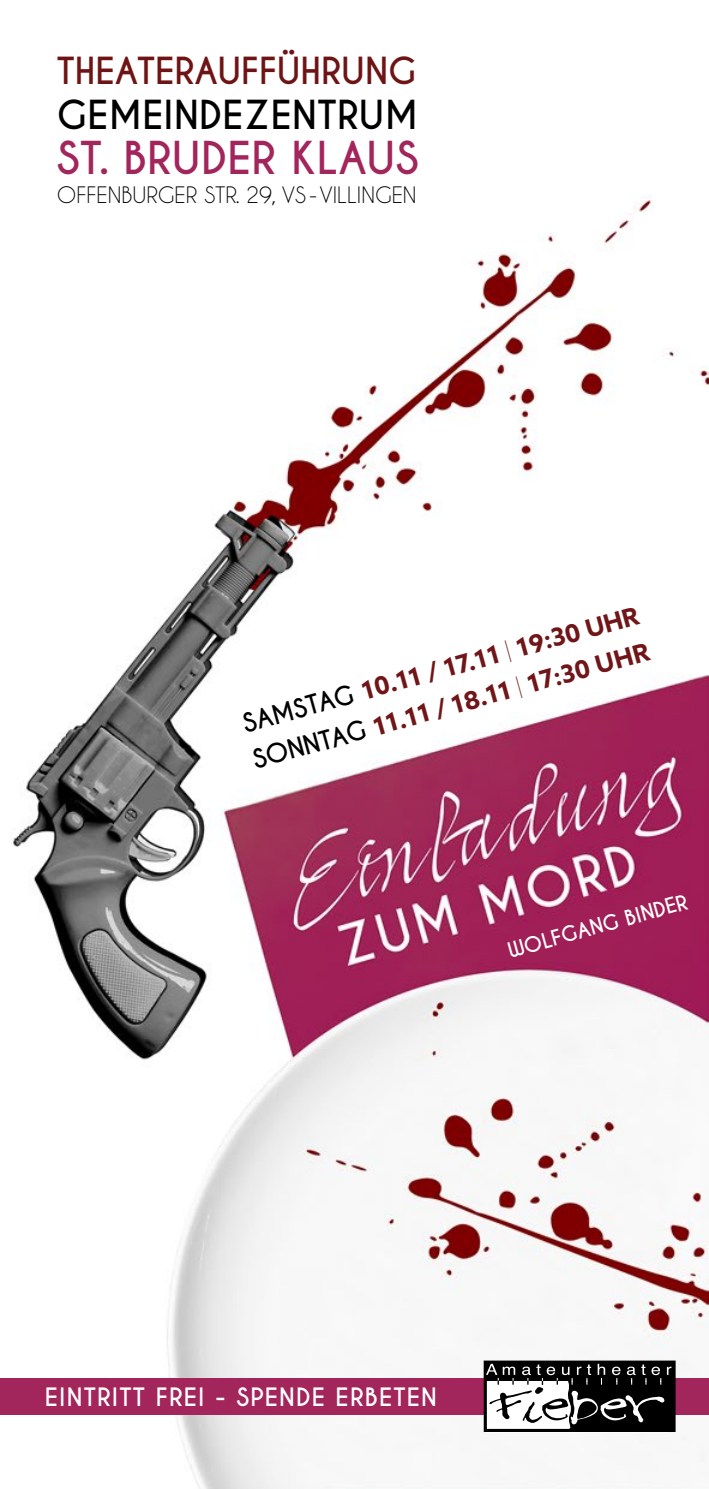
<style>
.page{position:relative;width:709px;height:1489px;background:#fff}
.page>*{position:absolute;margin:0;border:0;box-sizing:border-box;transform-origin:0 0}
.t1{font:700 42.5px "Caviar Dreams";letter-spacing:.01em;color:#a2255c}
.t2{font:700 37.5px "Caviar Dreams";letter-spacing:.01em;color:#000}
.t3{font:700 35px "Caviar Dreams";color:#6f1415}
.t4{font:700 25px/37.5px "Azo Sans";color:#701618}
.t5{font:700 23.75px "Caviar Dreams";letter-spacing:.05em;color:#fff}
.t6{font:21.25px "Caviar Dreams";color:#000}
.t7{font:700 20px "Caviar Dreams";color:#fff}
.s1{font-family:"Caviar Dreams";color:#000}
.s2{font-family:"Niveau Grotesk";font-weight:200}
</style>
<div class="page">
<img style="left:0;top:195px;width:709px;height:1293px">
<div style="left:0;top:1377px;width:709px;height:37px;background:#a2255c"></div>
<div style="left:484px;top:1377px;width:191px;height:54px;border:3px solid #000"></div>
<div style="left:483px;top:1360px;width:192px;height:17px;background:#000"></div>
<svg style="left:486px;top:1363px;width:187px;height:67px"></svg>
<h3 class="t3" style="left:57px;top:50px;width:361px">THEATERAUFFÜHRUNG</h3>
<h2 class="t2" style="left:57px;top:92px;width:363px">GEMEINDEZENTRUM</h2>
<h1 class="t1" style="left:57px;top:132px;width:363px">ST. BRUDER KLAUS</h1>
<p class="t6" style="left:57px;top:182px;width:361px">OFFENBURGER STR. 29, VS-VILLINGEN</p>
<p class="t4" style="left:238px;top:708px;width:412px;rotate:-16deg"><span class="s1">SAMSTAG</span> 10.11 / 17.11 <span class="s2">|</span> 19:30 UHR<br><span class="s1">SONNTAG</span> 11.11 / 18.11 <span class="s2">|</span> 17:30 UHR</p>
<p class="t7" style="left:505px;top:939px;width:187px;rotate:-16deg">WOLFGANG BINDER</p>
<p class="t5" style="left:45px;top:1381px;width:393px">EINTRITT FREI - SPENDE ERBETEN</p>
</div>
